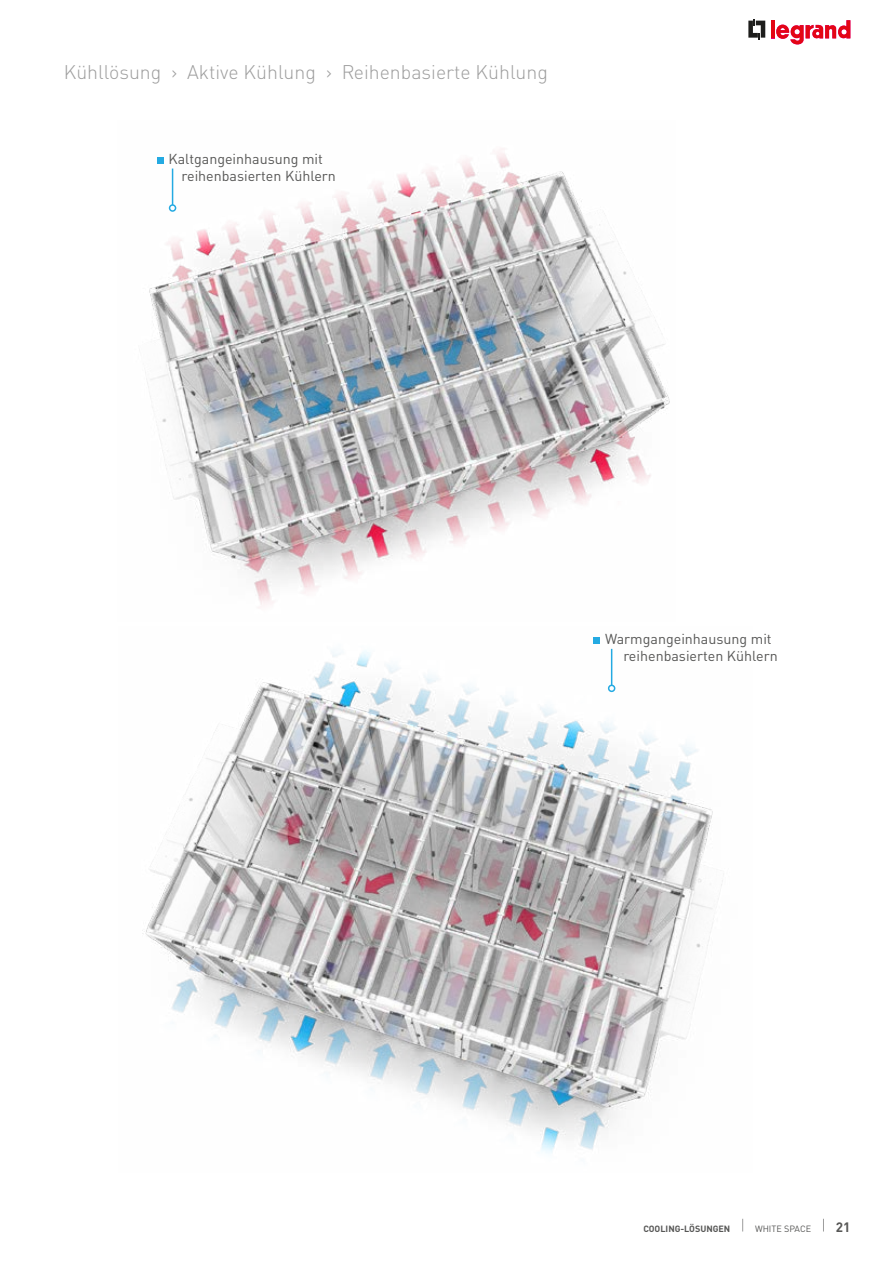
<style>
.page{position:relative;width:893px;height:1263px;background:#fff}
.page>*{position:absolute;margin:0;border:0;box-sizing:border-box;transform-origin:0 0}
.t1{font:300 19.5px "DIN Pro";color:#9d9d9d}
.t2{font:14.25px/17.1px "DIN Pro";color:#575756}
.t3{font:700 13.5px "DIN Pro";color:#575756}
.t4{font:700 9px "DIN Pro";color:#575756}
.t5{font:9px "DIN Pro";color:#575756}
</style>
<div class="page">
<svg style="left:742px;top:1219px;width:1px;height:12px"></svg>
<svg style="left:823px;top:1219px;width:1px;height:12px"></svg>
<svg style="left:748px;top:19px;width:17px;height:20px"></svg>
<hr style="left:771px;top:20px;width:4px;height:18px;background:#e30614">
<svg style="left:776px;top:20px;width:74px;height:25px"></svg>
<img style="left:145px;top:149px;width:525px;height:456px">
<div style="left:157px;top:157px;width:7px;height:7px;background:#24aae2"></div>
<hr style="left:172px;top:169px;width:1px;height:36px;background:#24aae2">
<div style="left:169px;top:204px;width:7px;height:8px;border:2px solid #24aae2;border-radius:50%"></div>
<img style="left:142px;top:637px;width:581px;height:517px">
<svg style="left:594px;top:638px;width:6px;height:6px"></svg>
<hr style="left:611px;top:649px;width:1px;height:36px;background:#24aae2">
<div style="left:608px;top:685px;width:7px;height:7px;border:2px solid #24aae2;border-radius:50%"></div>
<h1 class="t1" style="left:64px;top:57px;width:486px">Kühllösung › Aktive Kühlung › Reihenbasierte Kühlung</h1>
<p class="t2" style="left:182px;top:149px;width:156px;text-indent:-13px">Kaltgangeinhausung mit reihenbasierten Kühlern</p>
<p class="t2" style="left:623px;top:629px;width:156px;text-indent:-18px">Warmgangeinhausung mit reihenbasierten Kühlern</p>
<p class="t4" style="left:643px;top:1222px;width:88px">COOLING-LÖSUNGEN</p>
<p class="t5" style="left:755px;top:1221px;width:58px">WHITE SPACE</p>
<p class="t3" style="left:836px;top:1217px;width:16px">21</p>
</div>
